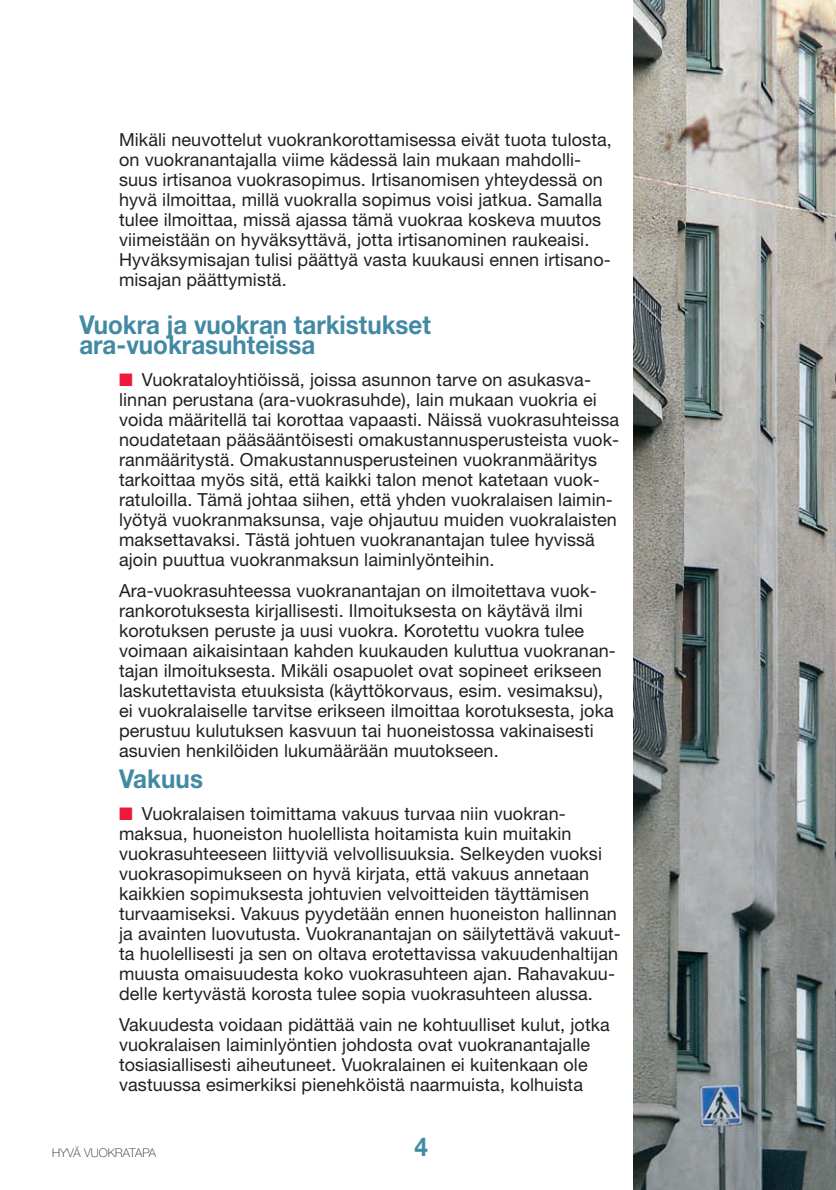
<style>
.page{position:relative;width:836px;height:1190px;background:#fff}
.page>*{position:absolute;margin:0;border:0;box-sizing:border-box;transform-origin:0 0}
.t1{font:700 26px/20px "Helvetica Neue LT Std";color:#4289a4;scale:.93 1}
.t2{font:18px/20px "Helvetica Neue LT Std";letter-spacing:.005em;color:#231f20}
.t3{font:100 12px "Helvetica Neue LT Std";letter-spacing:.005em;color:#231f20}
.s1{color:#eb1a3c}
</style>
<div class="page">
<img style="left:634px;top:0;width:202px;height:1190px">
<p class="t2" style="left:119px;top:132px;width:494px">Mikäli neuvottelut vuokrankorottamisessa eivät tuota tulosta, on vuokranantajalla viime kädessä lain mukaan mahdolli&shy;suus irtisanoa vuokrasopimus. Irtisanomisen yhteydessä on hyvä ilmoittaa, millä vuokralla sopimus voisi jatkua. Samalla tulee ilmoittaa, missä ajassa tämä vuokraa koskeva muutos viimeistään on hyväksyttävä, jotta irtisanominen raukeaisi.<br>Hyväksymisajan tulisi päättyä vasta kuukausi ennen irtisano&shy;misajan päättymistä.</p>
<h1 class="t1" style="left:79px;top:315px;width:380px">Vuokra ja vuokran tarkistukset ara-vuokrasuhteissa</h1>
<p class="t2" style="left:119px;top:372px;width:502px"><span class="s1">■</span> Vuokrataloyhtiöissä, joissa asunnon tarve on asukasva&shy;linnan perustana (ara-vuokrasuhde), lain mukaan vuokria ei voida määritellä tai korottaa vapaasti. Näissä vuokrasuhteissa noudatetaan pääsääntöisesti omakustannusperusteista vuok&shy;ranmääritystä. Omakustannusperusteinen vuokranmääritys tarkoittaa myös sitä, että kaikki talon menot katetaan vuok&shy;ratuloilla. Tämä johtaa siihen, että yhden vuokralaisen laimin&shy;lyötyä vuokranmaksunsa, vaje ohjautuu muiden vuokralaisten maksettavaksi. Tästä johtuen vuokranantajan tulee hyvissä ajoin puuttua vuokranmaksun laiminlyönteihin.</p>
<p class="t2" style="left:119px;top:583px;width:498px">Ara-vuokrasuhteessa vuokranantajan on ilmoitettava vuok&shy;rankorotuksesta kirjallisesti. Ilmoituksesta on käytävä ilmi korotuksen peruste ja uusi vuokra. Korotettu vuokra tulee voimaan aikaisintaan kahden kuukauden kuluttua vuokranan&shy;tajan ilmoituksesta. Mikäli osapuolet ovat sopineet erikseen laskutettavista etuuksista (käyttökorvaus, esim. vesimaksu), ei vuokralaiselle tarvitse erikseen ilmoittaa korotuksesta, joka perustuu kulutuksen kasvuun tai huoneistossa vakinaisesti asuvien henkilöiden lukumäärään muutokseen.</p>
<h1 class="t1" style="left:119px;top:769px;width:92px">Vakuus</h1>
<p class="t2" style="left:119px;top:806px;width:503px"><span class="s1">■</span> Vuokralaisen toimittama vakuus turvaa niin vuokran&shy;maksua, huoneiston huolellista hoitamista kuin muitakin vuokrasuhteeseen liittyviä velvollisuuksia. Selkeyden vuoksi vuokrasopimukseen on hyvä kirjata, että vakuus annetaan kaikkien sopimuksesta johtuvien velvoitteiden täyttämisen turvaamiseksi. Vakuus pyydetään ennen huoneiston hallinnan ja avainten luovutusta. Vuokranantajan on säilytettävä vakuut&shy;ta huolellisesti ja sen on oltava erotettavissa vakuudenhaltijan muusta omaisuudesta koko vuokrasuhteen ajan. Rahavakuu&shy;delle kertyvästä korosta tulee sopia vuokrasuhteen alussa.</p>
<p class="t2" style="left:119px;top:1017px;width:492px">Vakuudesta voidaan pidättää vain ne kohtuulliset kulut, jotka vuokralaisen laiminlyöntien johdosta ovat vuokranantajalle tosiasiallisesti aiheutuneet. Vuokralainen ei kuitenkaan ole vastuussa esimerkiksi pienehköistä naarmuista, kolhuista</p>
<p class="t3" style="left:52px;top:1146px;width:105px">HYVÄ VUOKRATAPA</p>
<h1 class="t1" style="left:414px;top:1137px;width:16px">4</h1>
</div>
